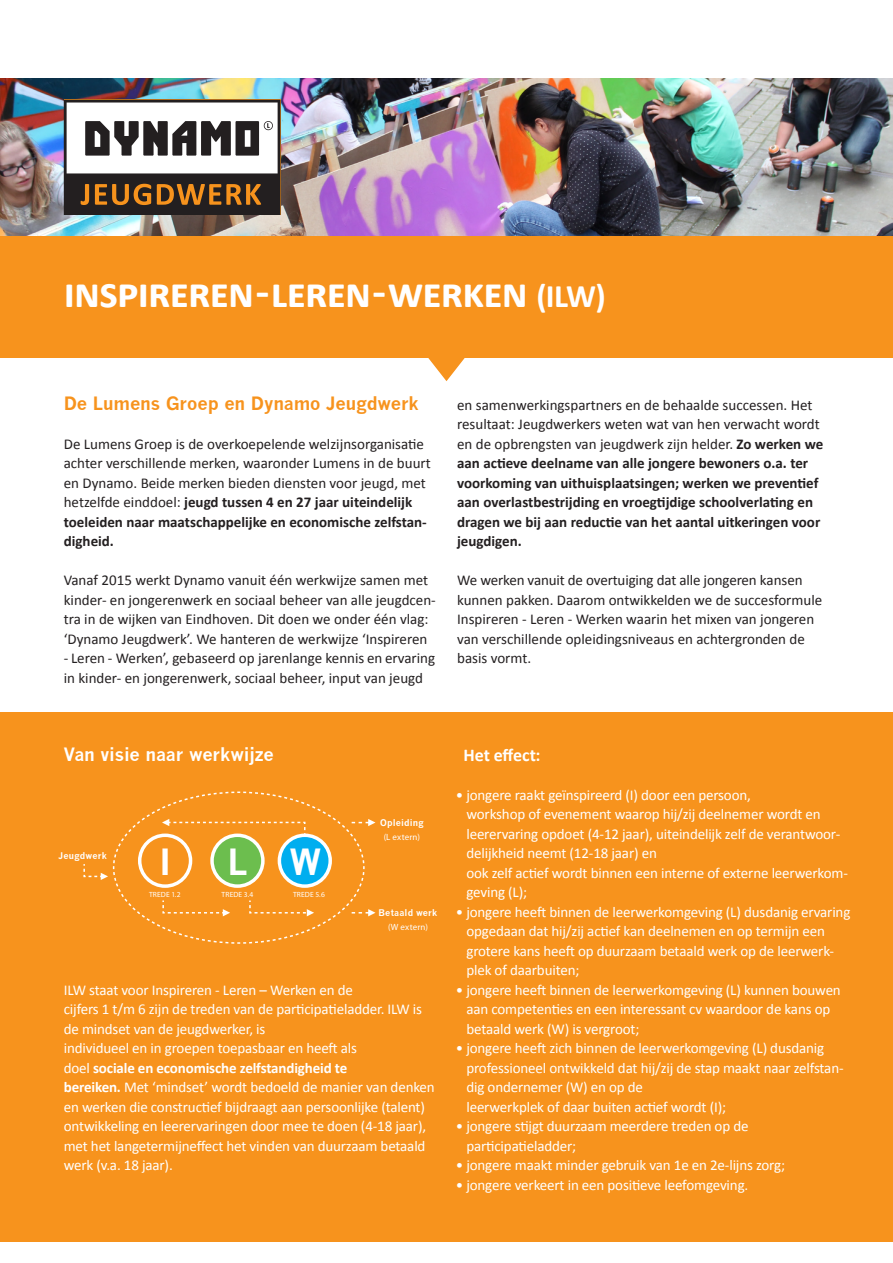
<style>
.page{position:relative;width:893px;height:1263px;background:#fff}
.page>*{position:absolute;margin:0;border:0;box-sizing:border-box;transform-origin:0 0}
.t1{font:700 43.5px "Calibri";letter-spacing:-.02em;color:#fff}
.t2{font:700 35.25px "News Gothic";color:#fff}
.t3{font:700 18px "News Gothic";letter-spacing:-.005em;color:#f7931d}
.t4{font:700 18px "News Gothic";letter-spacing:-.015em;color:#fff}
.t5{font:700 18px "Calibri";color:#fff}
.t6{font:15px/19.5px "Calibri";letter-spacing:-.01em;color:#fff}
.t7{font:15px/19.5px "Calibri";color:#231f20}
.t8{font:700 15px/19.5px "Calibri";color:#231f20}
.t9{font:700 9px "News Gothic";letter-spacing:.015em;color:#fff}
.t10{font:9px "Myriad Pro";letter-spacing:.02em;color:#fff}
.t11{font:7.5px "Myriad Pro";letter-spacing:.02em;color:#fff}
.s1{font-size:33px}
.s2{font-weight:700}
.s3{font-weight:400}
</style>
<div class="page">
<div style="left:0;top:712px;width:893px;height:530px;background:#f7931d"></div>
<img style="left:0;top:79px;width:893px;height:157px">
<div style="left:0;top:236px;width:893px;height:121px;background:#f7931d"></div>
<svg style="left:64px;top:100px;width:216px;height:115px"></svg>
<svg style="left:412px;top:357px;width:68px;height:24px"></svg>
<svg style="left:83px;top:791px;width:292px;height:153px"></svg>
<p class="t1" style="left:64px;top:265px;width:543px">inspireren – leren – werken <span class="s1">(ILW)</span></p>
<p class="t3" style="left:64px;top:392px;width:357px">De Lumens Groep en Dynamo Jeugdwerk</p>
<p class="t7" style="left:64px;top:434px;width:368px">De Lumens Groep is de overkoepelende welzijnsorganisatie achter verschillende merken, waaronder Lumens in de buurt en Dynamo. Beide merken bieden diensten voor jeugd, met hetzelfde einddoel: <span class="s2">jeugd tussen 4 en 27 jaar uiteindelijk toeleiden naar maatschappelijke en economische zelfstan&shy;digheid.</span></p>
<p class="t7" style="left:64px;top:570px;width:374px">Vanaf 2015 werkt Dynamo vanuit één werkwijze samen met kinder- en jongerenwerk en sociaal beheer van alle jeugdcen&shy;tra in de wijken van Eindhoven. Dit doen we onder één vlag: ‘Dynamo Jeugdwerk’. We hanteren de werkwijze ‘Inspireren</p>
<p class="t7" style="left:64px;top:648px;width:373px">- Leren - Werken’, gebaseerd op jarenlange kennis en ervaring in kinder- en jongerenwerk, sociaal beheer, input van jeugd</p>
<p class="t8" style="left:457px;top:395px;width:368px"><span class="s3">en samenwerkingspartners en de behaalde successen. Het resultaat: Jeugdwerkers weten wat van hen verwacht wordt en de opbrengsten van jeugdwerk zijn helder.</span> Zo werken we aan actieve deelname van alle jongere bewoners o.a. ter voorkoming van uithuisplaatsingen; werken we preventief aan overlastbestrijding en vroegtijdige schoolverlating en dragen we bij aan reductie van het aantal uitkeringen voor jeugdigen.</p>
<p class="t7" style="left:457px;top:570px;width:367px">We werken vanuit de overtuiging dat alle jongeren kansen kunnen pakken. Daarom ontwikkelden we de succesformule Inspireren - Leren - Werken waarin het mixen van jongeren van verschillende opleidingsniveaus en achtergronden de basis vormt.</p>
<p class="t4" style="left:64px;top:743px;width:212px">Van visie naar werkwijze</p>
<p class="t9" style="left:58px;top:851px;width:50px">Jeugdwerk</p>
<p class="t2" style="left:159px;top:840px;width:14px">I</p>
<p class="t2" style="left:227px;top:840px;width:22px">L</p>
<p class="t2" style="left:290px;top:840px;width:33px">W</p>
<p class="t11" style="left:149px;top:890px;width:33px">TREDE 1.2</p>
<p class="t11" style="left:222px;top:890px;width:33px">TREDE 3.4</p>
<p class="t11" style="left:293px;top:890px;width:33px">TREDE 5.6</p>
<p class="t9" style="left:380px;top:817px;width:45px">Opleiding</p>
<p class="t10" style="left:384px;top:831px;width:38px">(L extern)</p>
<p class="t9" style="left:379px;top:907px;width:60px">Betaald werk</p>
<p class="t10" style="left:388px;top:921px;width:42px">(W extern)</p>
<p class="t6" style="left:64px;top:980px;width:372px">ILW staat voor Inspireren - Leren – Werken en de<br>cijfers 1 t/m 6 zijn de treden van de participatieladder. ILW is de mindset van de jeugdwerker, is<br>individueel en in groepen toepasbaar en heeft als<br>doel <span class="s2">sociale en economische zelfstandigheid te<br>bereiken.</span> Met ‘mindset’ wordt bedoeld de manier van denken en werken die constructief bijdraagt aan persoonlijke (talent) ontwikkeling en leerervaringen door mee te doen (4-18 jaar), met het langetermijneffect het vinden van duurzaam betaald werk (v.a. 18 jaar).</p>
<p class="t5" style="left:464px;top:743px;width:78px">Het effect:</p>
<p class="t6" style="left:466px;top:785px;width:383px;text-indent:-11px">• jongere raakt geïnspireerd (I) door een persoon,<br>workshop of evenement waarop hij/zij deelnemer wordt en leerervaring opdoet (4-12 jaar), uiteindelijk zelf de verantwoor&shy;delijkheid neemt (12-18 jaar) en<br>ook zelf actief wordt binnen een interne of externe leerwerkom&shy;geving (L);</p>
<p class="t6" style="left:466px;top:902px;width:385px;text-indent:-11px">• jongere heeft binnen de leerwerkomgeving (L) dusdanig ervaring opgedaan dat hij/zij actief kan deelnemen en op termijn een grotere kans heeft op duurzaam betaald werk op de leerwerk&shy;plek of daarbuiten;</p>
<p class="t6" style="left:466px;top:980px;width:376px;text-indent:-11px">• jongere heeft binnen de leerwerkomgeving (L) kunnen bouwen aan competenties en een interessant cv waardoor de kans op betaald werk (W) is vergroot;</p>
<p class="t6" style="left:466px;top:1038px;width:379px;text-indent:-11px">• jongere heeft zich binnen de leerwerkomgeving (L) dusdanig professioneel ontwikkeld dat hij/zij de stap maakt naar zelfstan&shy;dig ondernemer (W) en op de<br>leerwerkplek of daar buiten actief wordt (I);</p>
<p class="t6" style="left:466px;top:1116px;width:284px;text-indent:-11px">• jongere stijgt duurzaam meerdere treden op de participatieladder;</p>
<p class="t6" style="left:456px;top:1155px;width:331px">• jongere maakt minder gebruik van 1e en 2e-lijns zorg;</p>
<p class="t6" style="left:456px;top:1175px;width:294px">• jongere verkeert in een positieve leefomgeving.</p>
</div>
